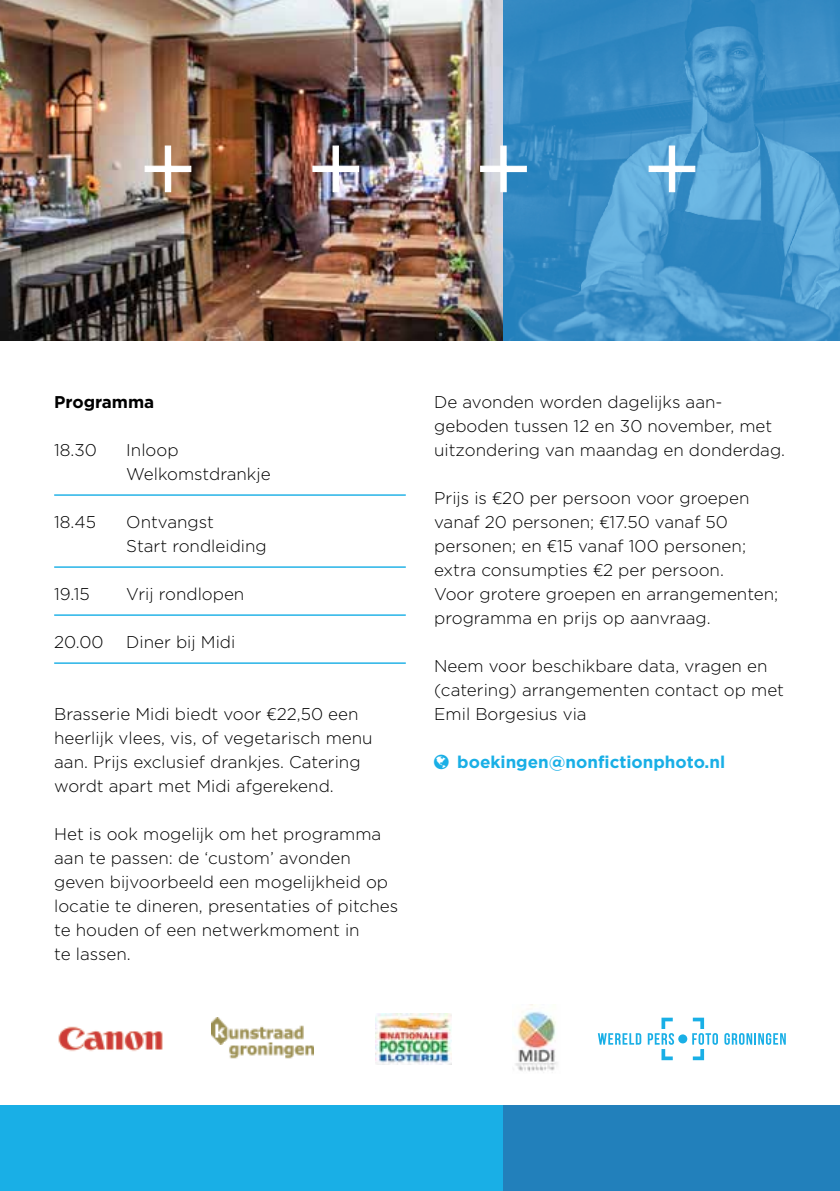
<style>
.page{position:relative;width:840px;height:1191px;background:#fff}
.page>*{position:absolute;margin:0;border:0;box-sizing:border-box;transform-origin:0 0}
.t1{font:300 17px/24px "Gotham";color:#000}
.t2{font:700 17px "Gotham";color:#19afe6}
.t3{font:700 17px "Gotham";color:#000}
.s1{font-family:"Akkurat"}
</style>
<div class="page">
<hr style="left:54px;top:494px;width:351px;height:2px;background:#19afe6">
<hr style="left:54px;top:566px;width:351px;height:2px;background:#19afe6">
<hr style="left:54px;top:614px;width:351px;height:2px;background:#19afe6">
<hr style="left:54px;top:662px;width:351px;height:2px;background:#19afe6">
<img style="left:375px;top:1013px;width:76px;height:51px">
<img style="left:58px;top:1026px;width:105px;height:26px">
<img style="left:212px;top:1017px;width:92px;height:27px">
<img style="left:224px;top:1042px;width:89px;height:17px">
<img style="left:515px;top:1004px;width:42px;height:68px">
<img style="left:0;top:0;width:503px;height:340px">
<div style="left:0;top:1106px;width:503px;height:85px;background:#19afe6"></div>
<img style="left:503px;top:0;width:336px;height:340px">
<div style="left:503px;top:1106px;width:336px;height:85px;background:#2280bb"></div>
<svg style="left:647px;top:145px;width:48px;height:48px"></svg>
<svg style="left:479px;top:145px;width:48px;height:48px"></svg>
<svg style="left:144px;top:145px;width:48px;height:48px"></svg>
<img style="left:311px;top:145px;width:48px;height:48px">
<div style="left:678px;top:1034px;width:9px;height:9px;background:#19afe6;border-radius:50%"></div>
<svg style="left:647px;top:1017px;width:26px;height:43px"></svg>
<svg style="left:712px;top:1033px;width:5px;height:11px"></svg>
<svg style="left:692px;top:1017px;width:23px;height:43px"></svg>
<svg style="left:597px;top:1033px;width:44px;height:11px"></svg>
<svg style="left:724px;top:1033px;width:61px;height:11px"></svg>
<p class="t3" style="left:54px;top:392px;width:102px">Programma</p>
<p class="t1" style="left:54px;top:438px;width:44px">18.30</p>
<p class="t1" style="left:126px;top:438px;width:146px">Inloop<br>Welkomstdrankje</p>
<p class="t1" style="left:54px;top:510px;width:43px">18.45</p>
<p class="t1" style="left:126px;top:510px;width:142px">Ontvangst<br>Start rondleiding</p>
<p class="t1" style="left:54px;top:582px;width:37px">19.15</p>
<p class="t1" style="left:126px;top:582px;width:120px">Vrij rondlopen</p>
<p class="t1" style="left:54px;top:630px;width:51px">20.00</p>
<p class="t1" style="left:126px;top:630px;width:111px">Diner bij Midi</p>
<p class="t1" style="left:54px;top:702px;width:320px">Brasserie Midi biedt voor <span class="s1">€</span>22,50 een heerlijk vlees, vis, of vegetarisch menu aan. Prijs exclusief drankjes. Catering wordt apart met Midi afgerekend.</p>
<p class="t1" style="left:54px;top:822px;width:345px">Het is ook mogelijk om het programma aan te passen: de ‘custom’ avonden geven bijvoorbeeld een mogelijkheid op locatie te dineren, presentaties of pitches te houden of een netwerkmoment in<br>te lassen.</p>
<p class="t1" style="left:434px;top:390px;width:352px">De avonden worden dagelijks aan&shy;geboden tussen 12 en 30 november, met uitzondering van maandag en donderdag.</p>
<p class="t1" style="left:434px;top:486px;width:345px">Prijs is <span class="s1">€</span>20 per persoon voor groepen vanaf 20 personen; <span class="s1">€</span>17.50 vanaf 50 personen; en <span class="s1">€</span>15 vanaf 100 personen; extra consumpties <span class="s1">€</span>2 per persoon.<br>Voor grotere groepen en arrangementen; programma en prijs op aanvraag.</p>
<p class="t1" style="left:434px;top:654px;width:351px">Neem voor beschikbare data, vragen en (catering) arrangementen contact op met<br>Emil Borgesius via</p>
<p class="t2" style="left:457px;top:752px;width:269px">boekingen@nonfictionphoto.nl</p>
</div>
